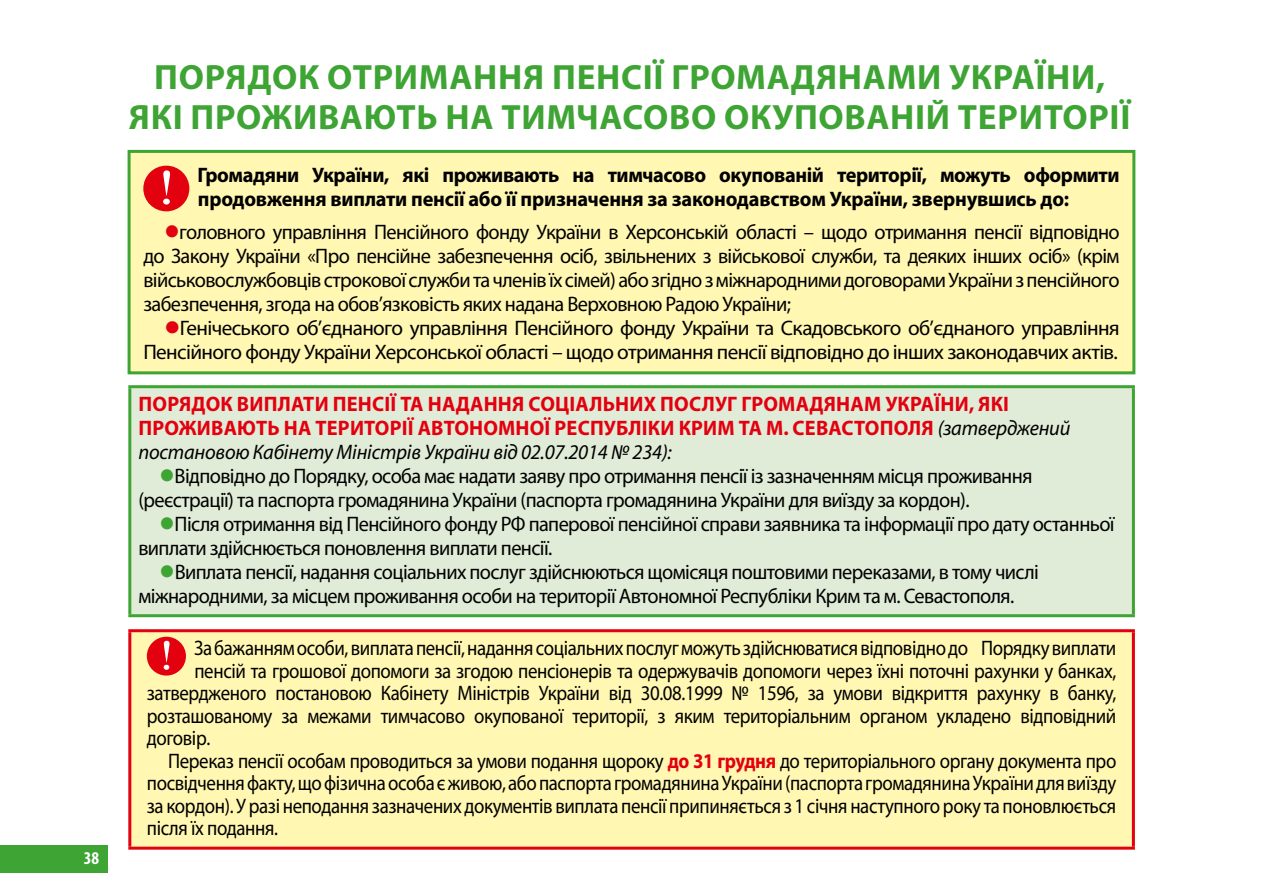
<style>
.page{position:relative;width:1263px;height:893px;background:#fff}
.page>*{position:absolute;margin:0;border:0;box-sizing:border-box;transform-origin:0 0}
.t1{font:700 35.25px/39.6px "Myriad Pro";letter-spacing:.02em;color:#3ea434;text-align:center}
.t2{font:21px/24px "Myriad Pro";letter-spacing:-.025em;color:#000}
.t3{font:21px "Myriad Pro";letter-spacing:-.025em;color:#000;scale:.9 1}
.t4{font:700 21px/24px "Myriad Pro";letter-spacing:.01em;color:#e3000f}
.t5{font:700 21px/24px "Myriad Pro";letter-spacing:-.015em;color:#000}
.t6{font:700 condensed 18px "Myriad Pro";color:#fff}
.s1{color:#e3000f}
.s2{font-weight:400;font-style:italic;color:#000}
.s3{color:#3ea434}
.s4{font-weight:700;color:#e3000f}
</style>
<div class="page">
<div style="left:0;top:846px;width:108px;height:27px;background:#3ea434"></div>
<div style="left:129px;top:151px;width:1005px;height:222px;background:#fff7b2"></div>
<div style="left:143px;top:166px;width:46px;height:45px;background:#e3000f;border-radius:50%"></div>
<svg style="left:163px;top:170px;width:7px;height:35px"></svg>
<div style="left:128px;top:150px;width:1007px;height:224px;border:3px solid #3ea434"></div>
<div style="left:130px;top:387px;width:1003px;height:229px;background:#e1ecd8"></div>
<hr style="left:128px;top:385px;width:1007px;height:3px;background:#3ea434">
<hr style="left:128px;top:388px;width:3px;height:226px;background:#3ea434">
<hr style="left:1132px;top:388px;width:3px;height:226px;background:#3ea434">
<hr style="left:128px;top:614px;width:1007px;height:3px;background:#3ea434">
<div style="left:130px;top:631px;width:1003px;height:217px;background:#fff7b2"></div>
<hr style="left:128px;top:629px;width:1007px;height:3px;background:#e3000f">
<hr style="left:128px;top:632px;width:3px;height:215px;background:#e3000f">
<hr style="left:1132px;top:632px;width:3px;height:215px;background:#e3000f">
<hr style="left:128px;top:847px;width:1007px;height:3px;background:#e3000f">
<div style="left:147px;top:637px;width:39px;height:39px;background:#e3000f;border-radius:50%"></div>
<svg style="left:164px;top:641px;width:6px;height:29px"></svg>
<p class="t6" style="left:84px;top:846px;width:17px">38</p>
<h1 class="t1" style="left:129px;top:56px;width:1002px">Порядок отримання пенсії громадянами України, які проживають на тимчасово окупованій території</h1>
<p class="t5" style="left:197px;top:162px;width:924px">Громадяни України, які проживають на тимчасово окупованій території, можуть оформити продовження виплати пенсії або її призначення за законодавством України, звернувшись до:</p>
<p class="t2" style="left:143px;top:219px;width:978px;text-align:justify;text-indent:21px"><span class="s1">●</span>головного управління Пенсійного фонду України в Херсонській області – щодо отримання пенсії відповідно до Закону України «Про пенсійне забезпечення осіб, звільнених з військової служби, та деяких інших осіб» (крім військовослужбовців строкової служби та членів їх сімей) або згідно з міжнародними договорами України з пенсійного забезпечення, згода на обов’язковість яких надана Верховною Радою України;</p>
<p class="t2" style="left:143px;top:315px;width:978px;text-align:right"><span class="s1">●</span>Генічеського об’єднаного управління Пенсійного фонду України та Скадовського об’єднаного управління<br>Пенсійного фонду України Херсонської області – щодо отримання пенсії відповідно до інших законодавчих актів.</p>
<p class="t4" style="left:138px;top:391px;width:934px">Порядок виплати пенсії та надання соціальних послуг громадянам України, які проживають на території Автономної Республіки Крим та м. Севастополя <span class="s2">(затверджений постановою Кабінету Міністрів України від 02.07.2014 № 234):</span></p>
<p class="t2" style="left:138px;top:464px;width:896px;text-indent:21px"><span class="s3">●</span>Відповідно до Порядку, особа має надати заяву про отримання пенсії із зазначенням місця проживання (реєстрації) та паспорта громадянина України (паспорта громадянина України для виїзду за кордон).</p>
<p class="t2" style="left:138px;top:512px;width:978px;text-indent:21px"><span class="s3">●</span>Після отримання від Пенсійного фонду РФ паперової пенсійної справи заявника та інформації про дату останньої виплати здійснюється поновлення виплати пенсії.</p>
<p class="t2" style="left:138px;top:560px;width:902px;text-indent:21px"><span class="s3">●</span>Виплата пенсії, надання соціальних послуг здійснюються щомісяця поштовими переказами, в тому числі міжнародними, за місцем проживання особи на території Автономної Республіки Крим та м. Севастополя.</p>
<p class="t3" style="left:194px;top:635px;width:1026px">За бажанням особи, виплата пенсії, надання соціальних послуг можуть здійснюватися відповідно до Порядку виплати</p>
<p class="t3" style="left:194px;top:658px;width:1026px">пенсій та грошової допомоги за згодою пенсіонерів та одержувачів допомоги через їхні поточні рахунки у банках,</p>
<p class="t3" style="left:147px;top:680px;width:1079px">затвердженого постановою Кабінету Міністрів України від 30.08.1999 № 1596, за умови відкриття рахунку в банку,</p>
<p class="t3" style="left:147px;top:703px;width:1079px">розташованому за межами тимчасово окупованої території, з яким територіальним органом укладено відповідний</p>
<p class="t3" style="left:147px;top:725px;width:72px">договір.</p>
<p class="t3" style="left:168px;top:748px;width:1055px">Переказ пенсії особам проводиться за умови подання щороку <span class="s4">до 31 грудня</span> до територіального органу документа про</p>
<p class="t3" style="left:147px;top:770px;width:1079px">посвідчення факту, що фізична особа є живою, або паспорта громадянина України (паспорта громадянина України для виїзду</p>
<p class="t3" style="left:147px;top:793px;width:1079px">за кордон). У разі неподання зазначених документів виплата пенсії припиняється з 1 січня наступного року та поновлюється</p>
<p class="t3" style="left:147px;top:815px;width:147px">після їх подання.</p>
</div>
